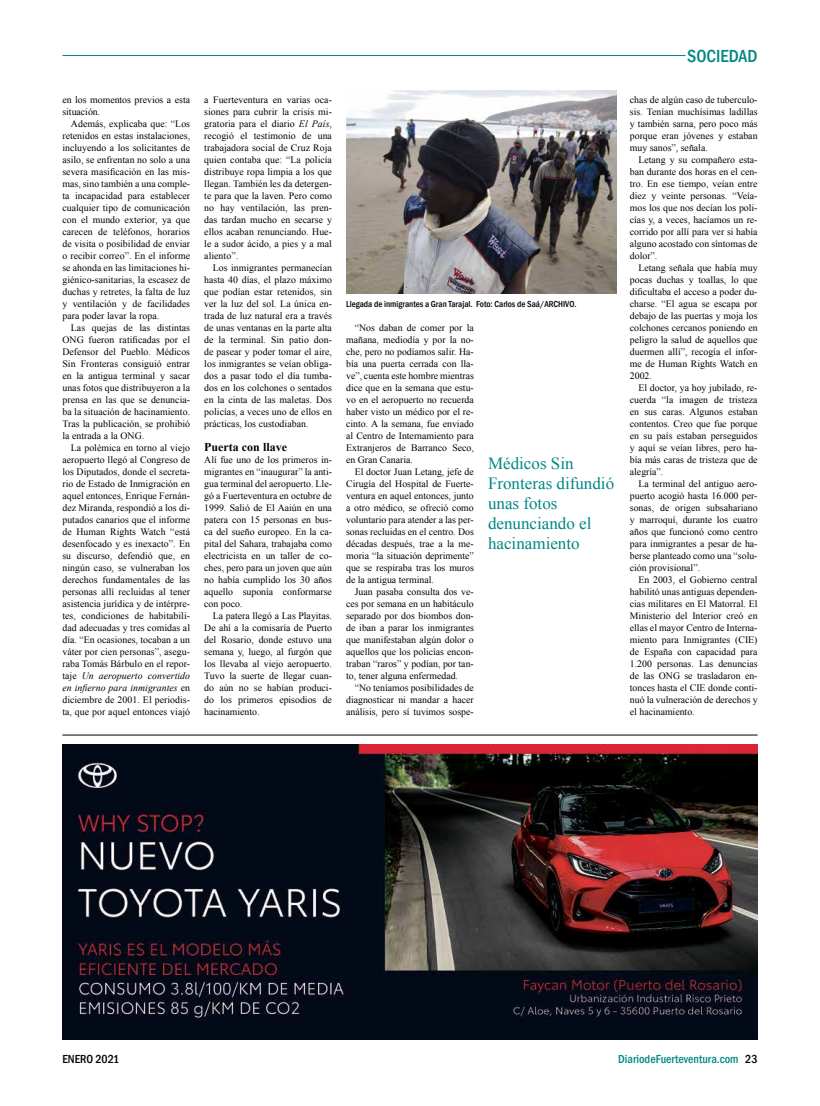
<style>
.page{position:relative;width:820px;height:1106px;background:#fff}
.page>*{position:absolute;margin:0;border:0;box-sizing:border-box;transform-origin:0 0}
.t1{font:500 condensed 18px "Franklin Gothic";color:#008786}
.t2{font:17px/20px "Times New Roman";color:#008786}
.t3{font:500 condensed 12px "Franklin Gothic";color:#008786}
.t4{font:700 12px "Times New Roman";color:#000}
.t5{font:500 condensed 12px "Franklin Gothic";color:#000}
.t6{font:9.8px/12px "Times New Roman";color:#000;text-align:justify}
.t7{font:500 condensed 9px "Franklin Gothic";color:#000}
.s1{font-style:italic}
.s2{color:#000}
</style>
<div class="page">
<hr style="left:62px;top:735px;width:695px;height:1px;background:#000">
<img style="left:62px;top:744px;width:695px;height:295px">
<hr style="left:62px;top:55px;width:623px;height:1px;background:#008786">
<img style="left:346px;top:90px;width:270px;height:204px">
<p class="t6" style="left:62px;top:93px;width:129px">en los momentos previos a esta situación.</p>
<p class="t6" style="left:62px;top:117px;width:129px;text-indent:9px">Además, explicaba que: “Los retenidos en estas instalaciones, incluyendo a los solicitantes de asilo, se enfrentan no solo a una severa masificación en las mis&shy;mas, sino también a una comple&shy;ta incapacidad para establecer cualquier tipo de comunicación con el mundo exterior, ya que carecen de teléfonos, horarios de visita o posibilidad de enviar o recibir correo”. En el informe se ahonda en las limitaciones hi&shy;giénico-sanitarias, la escasez de duchas y retretes, la falta de luz y ventilación y de facilidades para poder lavar la ropa.</p>
<p class="t6" style="left:62px;top:321px;width:129px;text-indent:9px">Las quejas de las distintas ONG fueron ratificadas por el Defensor del Pueblo. Médicos Sin Fronteras consiguió entrar en la antigua terminal y sacar unas fotos que distribuyeron a la prensa en las que se denuncia&shy;ba la situación de hacinamiento.<br>Tras la publicación, se prohibió la entrada a la ONG.</p>
<p class="t6" style="left:62px;top:441px;width:129px;text-indent:9px">La polémica en torno al viejo aeropuerto llegó al Congreso de los Diputados, donde el secreta&shy;rio de Estado de Inmigración en aquel entonces, Enrique Fernán&shy;dez Miranda, respondió a los di&shy;putados canarios que el informe de Human Rights Watch “está desenfocado y es inexacto”. En su discurso, defendió que, en ningún caso, se vulneraban los derechos fundamentales de las personas allí recluidas al tener asistencia jurídica y de intérpre&shy;tes, condiciones de habitabili&shy;dad adecuadas y tres comidas al día. “En ocasiones, tocaban a un váter por cien personas”, asegu&shy;raba Tomás Bárbulo en el repor&shy;taje <span class="s1">Un aeropuerto convertido en infierno para inmigrantes</span> en diciembre de 2001. El periodis&shy;ta, que por aquel entonces viajó</p>
<p class="t6" style="left:204px;top:93px;width:129px">a Fuerteventura en varias oca&shy;siones para cubrir la crisis mi&shy;gratoria para el diario <span class="s1">El País</span>, recogió el testimonio de una trabajadora social de Cruz Roja quien contaba que: “La policía distribuye ropa limpia a los que llegan. También les da detergen&shy;te para que la laven. Pero como no hay ventilación, las pren&shy;das tardan mucho en secarse y ellos acaban renunciando. Hue&shy;le a sudor ácido, a pies y a mal aliento”.</p>
<p class="t6" style="left:204px;top:261px;width:129px;text-indent:9px">Los inmigrantes permanecían hasta 40 días, el plazo máximo que podían estar retenidos, sin ver la luz del sol. La única en&shy;trada de luz natural era a través de unas ventanas en la parte alta de la terminal. Sin patio don&shy;de pasear y poder tomar el aire, los inmigrantes se veían obliga&shy;dos a pasar todo el día tumba&shy;dos en los colchones o sentados en la cinta de las maletas. Dos policías, a veces uno de ellos en prácticas, los custodiaban.</p>
<p class="t4" style="left:204px;top:438px;width:84px">Puerta con llave</p>
<p class="t6" style="left:204px;top:453px;width:129px">Alí fue uno de los primeros in&shy;migrantes en “inaugurar” la anti&shy;gua terminal del aeropuerto. Lle&shy;gó a Fuerteventura en octubre de 1999. Salió de El Aaiún en una patera con 15 personas en bus&shy;ca del sueño europeo. En la ca&shy;pital del Sahara, trabajaba como electricista en un taller de co&shy;ches, pero para un joven que aún no había cumplido los 30 años aquello suponía conformarse con poco.</p>
<p class="t6" style="left:204px;top:609px;width:129px;text-indent:9px">La patera llegó a Las Playitas.<br>De ahí a la comisaría de Puerto del Rosario, donde estuvo una semana y, luego, al furgón que los llevaba al viejo aeropuerto.<br>Tuvo la suerte de llegar cuan&shy;do aún no se habían produci&shy;do los primeros episodios de hacinamiento.</p>
<p class="t7" style="left:346px;top:298px;width:232px">Llegada de inmigrantes a Gran Tarajal. Foto: Carlos de Saá/ARCHIVO.</p>
<p class="t6" style="left:346px;top:321px;width:129px;text-indent:9px">“Nos daban de comer por la mañana, mediodía y por la no&shy;che, pero no podíamos salir. Ha&shy;bía una puerta cerrada con lla&shy;ve”, cuenta este hombre mientras dice que en la semana que estu&shy;vo en el aeropuerto no recuerda haber visto un médico por el re&shy;cinto. A la semana, fue enviado al Centro de Internamiento para Extranjeros de Barranco Seco, en Gran Canaria.</p>
<p class="t6" style="left:346px;top:465px;width:129px;text-indent:9px">El doctor Juan Letang, jefe de Cirugía del Hospital de Fuerte&shy;ventura en aquel entonces, junto a otro médico, se ofreció como voluntario para atender a las per&shy;sonas recluidas en el centro. Dos décadas después, trae a la me&shy;moria “la situación deprimente” que se respiraba tras los muros de la antigua terminal.</p>
<p class="t6" style="left:346px;top:585px;width:129px;text-indent:9px">Juan pasaba consulta dos ve&shy;ces por semana en un habitáculo separado por dos biombos don&shy;de iban a parar los inmigrantes que manifestaban algún dolor o aquellos que los policías encon&shy;traban “raros” y podían, por tan&shy;to, tener alguna enfermedad.</p>
<p class="t6" style="left:346px;top:681px;width:129px;text-indent:9px">“No teníamos posibilidades de diagnosticar ni mandar a hacer análisis, pero sí tuvimos sospe-</p>
<h2 class="t2" style="left:488px;top:452px;width:128px">Médicos Sin<br>Fronteras difundió unas fotos denunciando el hacinamiento</h2>
<h1 class="t1" style="left:687px;top:44px;width:72px">SOCIEDAD</h1>
<p class="t6" style="left:629px;top:93px;width:129px">chas de algún caso de tuberculo&shy;sis. Tenían muchísimas ladillas y también sarna, pero poco más porque eran jóvenes y estaban muy sanos”, señala.</p>
<p class="t6" style="left:629px;top:153px;width:129px;text-indent:9px">Letang y su compañero esta&shy;ban durante dos horas en el cen&shy;tro. En ese tiempo, veían entre diez y veinte personas. “Veía&shy;mos los que nos decían los poli&shy;cías y, a veces, hacíamos un re&shy;corrido por allí para ver si había alguno acostado con síntomas de dolor”.</p>
<p class="t6" style="left:629px;top:261px;width:129px;text-indent:9px">Letang señala que había muy pocas duchas y toallas, lo que dificultaba el acceso a poder du&shy;charse. “El agua se escapa por debajo de las puertas y moja los colchones cercanos poniendo en peligro la salud de aquellos que duermen allí”, recogía el infor&shy;me de Human Rights Watch en 2002.</p>
<p class="t6" style="left:629px;top:381px;width:129px;text-indent:9px">El doctor, ya hoy jubilado, re&shy;cuerda “la imagen de tristeza en sus caras. Algunos estaban contentos. Creo que fue porque en su país estaban perseguidos y aquí se veían libres, pero ha&shy;bía más caras de tristeza que de alegría”.</p>
<p class="t6" style="left:629px;top:477px;width:129px;text-indent:9px">La terminal del antiguo aero&shy;puerto acogió hasta 16.000 per&shy;sonas, de origen subsahariano y marroquí, durante los cuatro años que funcionó como centro para inmigrantes a pesar de ha&shy;berse planteado como una “solu&shy;ción provisional”.</p>
<p class="t6" style="left:629px;top:573px;width:129px;text-indent:9px">En 2003, el Gobierno central habilitó unas antiguas dependen&shy;cias militares en El Matorral. El Ministerio del Interior creó en ellas el mayor Centro de Interna&shy;miento para Inmigrantes (CIE) de España con capacidad para 1.200 personas. Las denuncias de las ONG se trasladaron en&shy;tonces hasta el CIE donde conti&shy;nuó la vulneración de derechos y el hacinamiento.</p>
<p class="t5" style="left:62px;top:1050px;width:58px">ENERO 2021</p>
<p class="t3" style="left:618px;top:1050px;width:141px">DiariodeFuerteventura.com <span class="s2">23</span></p>
</div>
